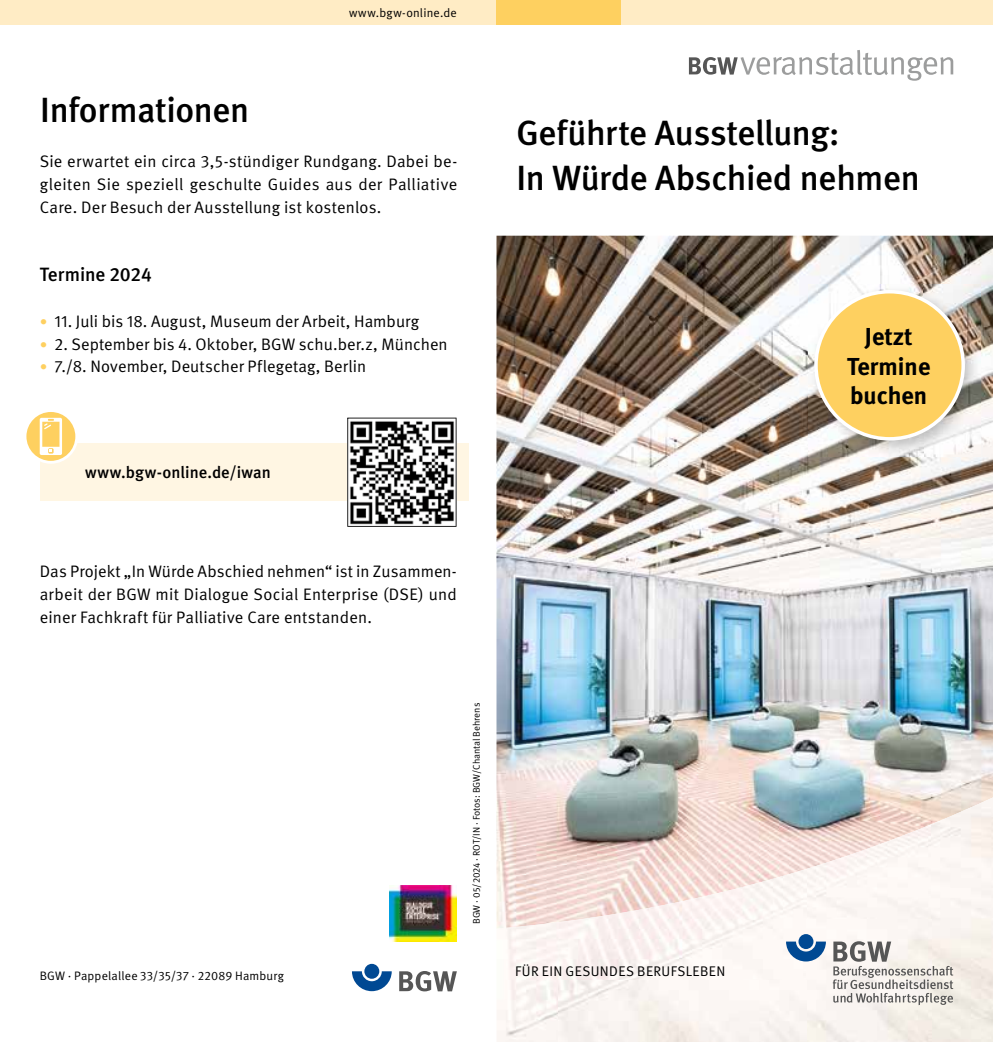
<style>
.page{position:relative;width:993px;height:1042px;background:#fff}
.page>*{position:absolute;margin:0;border:0;box-sizing:border-box;transform-origin:0 0}
.t1{font:500 35px/45.5px "DGUV Meta";letter-spacing:-.01em;color:#000}
.t2{font:700 24.5px/29.4px "DGUV Meta";color:#000;text-align:center}
.t3{font:500 19.25px "DGUV Meta";letter-spacing:-.005em;color:#000}
.t4{font:16.62px/22.8px "DGUV Meta";letter-spacing:.01em;color:#000;text-align:justify}
.t5{font:500 16.62px "DGUV Meta";letter-spacing:.005em;color:#000}
.t6{font:14px "DGUV Meta";letter-spacing:.025em;color:#000}
.t7{font:12.25px "DGUV Meta";letter-spacing:.015em;color:#000}
.t8{font:9.62px "DGUV Meta";color:#000}
.s1{font-size:14.88px;color:#fed060}
</style>
<div class="page">
<div style="left:40px;top:444px;width:429px;height:57px;background:#fff6e3"></div>
<img style="left:496px;top:236px;width:496px;height:686px">
<img style="left:806px;top:824px;width:124px;height:218px">
<img style="left:930px;top:797px;width:62px;height:245px">
<img style="left:558px;top:901px;width:124px;height:80px">
<img style="left:682px;top:869px;width:124px;height:112px">
<img style="left:496px;top:922px;width:62px;height:120px">
<svg style="left:688px;top:50px;width:264px;height:31px"></svg>
<svg style="left:347px;top:418px;width:109px;height:109px;background:#8a8a8a"></svg>
<div style="left:24px;top:409px;width:54px;height:55px;background:#fff;border-radius:50%"></div>
<div style="left:26px;top:412px;width:49px;height:49px;background:#fed060;border-radius:50%"></div>
<svg style="left:40px;top:418px;width:22px;height:37px"></svg>
<img style="left:389px;top:885px;width:67px;height:56px">
<div style="left:496px;top:0;width:496px;height:25px;background:#ffecc5"></div>
<svg style="left:785px;top:941px;width:40px;height:20px"></svg>
<div style="left:798px;top:934px;width:15px;height:15px;background:#004993;border-radius:50%"></div>
<svg style="left:832px;top:941px;width:120px;height:64px"></svg>
<div style="left:0;top:0;width:496px;height:25px;background:#ffecc5"></div>
<svg style="left:352px;top:971px;width:39px;height:20px"></svg>
<div style="left:364px;top:964px;width:15px;height:15px;background:#004993;border-radius:50%"></div>
<svg style="left:399px;top:971px;width:57px;height:20px"></svg>
<div style="left:496px;top:0;width:124px;height:25px;background:#fed060"></div>
<img style="left:808px;top:284px;width:172px;height:172px">
<svg style="left:814px;top:290px;width:150px;height:150px"></svg>
<h1 class="t1" style="left:40px;top:88px;width:210px">Informationen</h1>
<p class="t7" style="left:349px;top:5px;width:109px">www.bgw-online.de</p>
<p class="t4" style="left:40px;top:151px;width:419px">Sie erwartet ein circa 3,5-stündiger Rundgang. Dabei be&shy;gleiten Sie speziell geschulte Guides aus der Palliative Care. Der Besuch der Ausstellung ist kostenlos.</p>
<p class="t3" style="left:40px;top:263px;width:113px">Termine 2024</p>
<p class="t4" style="left:40px;top:310px;width:381px"><span class="s1">•</span> 11. Juli bis 18. August, Museum der Arbeit, Hamburg</p>
<p class="t4" style="left:40px;top:333px;width:409px"><span class="s1">•</span> 2. September bis 4. Oktober, BGW schu.ber.z, München</p>
<p class="t4" style="left:40px;top:355px;width:328px"><span class="s1">•</span> 7./8. November, Deutscher Pflegetag, Berlin</p>
<p class="t5" style="left:85px;top:462px;width:187px">www.bgw-online.de/iwan</p>
<p class="t4" style="left:40px;top:560px;width:418px">Das Projekt „In Würde Abschied nehmen“ ist in Zusammen&shy;arbeit der BGW mit Dialogue Social Enterprise (DSE) und einer Fachkraft für Palliative Care entstanden.</p>
<p class="t8" style="left:471px;top:924px;width:223px;rotate:-90deg">BGW · 05/2024 · ROT/IN · Fotos: BGW/Chantal Behrens</p>
<h1 class="t1" style="left:516px;top:111px;width:405px">Geführte Ausstellung:<br>In Würde Abschied nehmen</h1>
<h2 class="t2" style="left:846px;top:323px;width:85px">Jetzt<br>Termine buchen</h2>
<p class="t7" style="left:40px;top:968px;width:246px">BGW · Pappelallee 33/35/37 · 22089 Hamburg</p>
<p class="t6" style="left:515px;top:963px;width:212px">FÜR EIN GESUNDES BERUFSLEBEN</p>
</div>
